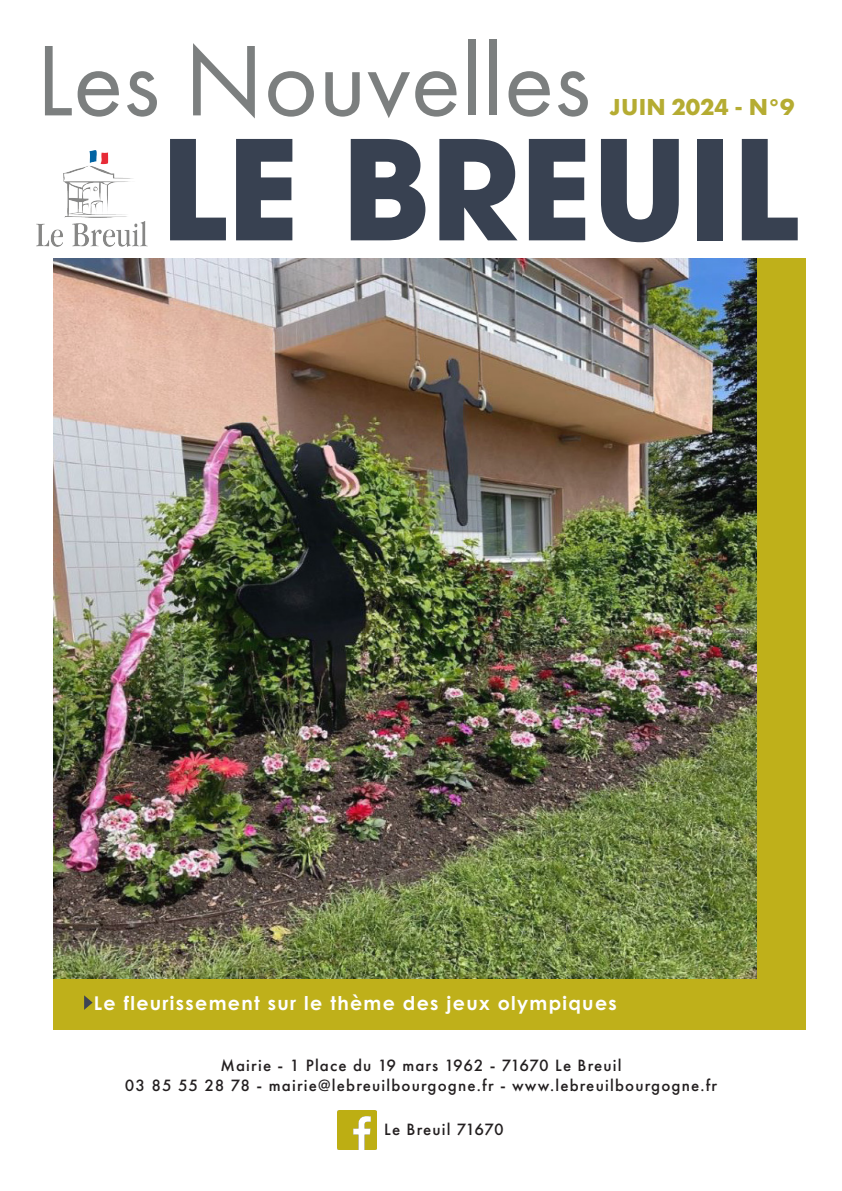
<style>
.page{position:relative;width:842px;height:1191px;background:#fff}
.page>*{position:absolute;margin:0;border:0;box-sizing:border-box;transform-origin:0 0}
.t1{font:700 137px "ITC Avant Garde Pro";color:#384151}
.t2{font:104px "Futura PT";color:#7c7f7f}
.t3{font:700 24px "Futura PT";letter-spacing:.005em;color:#b5ac32}
.t4{font:700 19px "Century Gothic Pro";letter-spacing:.07em;color:#fff}
.t5{font:500 17px "Futura PT";letter-spacing:.07em;color:#231f20}
</style>
<div class="page">
<div style="left:53px;top:258px;width:753px;height:771px;background:#bfb01a"></div>
<img style="left:53px;top:258px;width:704px;height:720px">
<img style="left:36px;top:150px;width:111px;height:97px">
<svg style="left:84px;top:995px;width:9px;height:15px"></svg>
<img style="left:337px;top:1110px;width:40px;height:39px">
<p class="t2" style="left:36px;top:19px;width:556px">Les Nouvelles</p>
<p class="t3" style="left:610px;top:91px;width:186px">JUIN 2024 - N°9</p>
<p class="t1" style="left:160px;top:98px;width:640px">LE BREUIL</p>
<p class="t4" style="left:94px;top:991px;width:524px">Le fleurissement sur le thème des jeux olympiques</p>
<p class="t5" style="left:220px;top:1055px;width:403px">Mairie - 1 Place du 19 mars 1962 - 71670 Le Breuil</p>
<p class="t5" style="left:125px;top:1075px;width:594px">03 85 55 28 78 - mairie@lebreuilbourgogne.fr - www.lebreuilbourgogne.fr</p>
<p class="t5" style="left:384px;top:1119px;width:121px">Le Breuil 71670</p>
</div>
